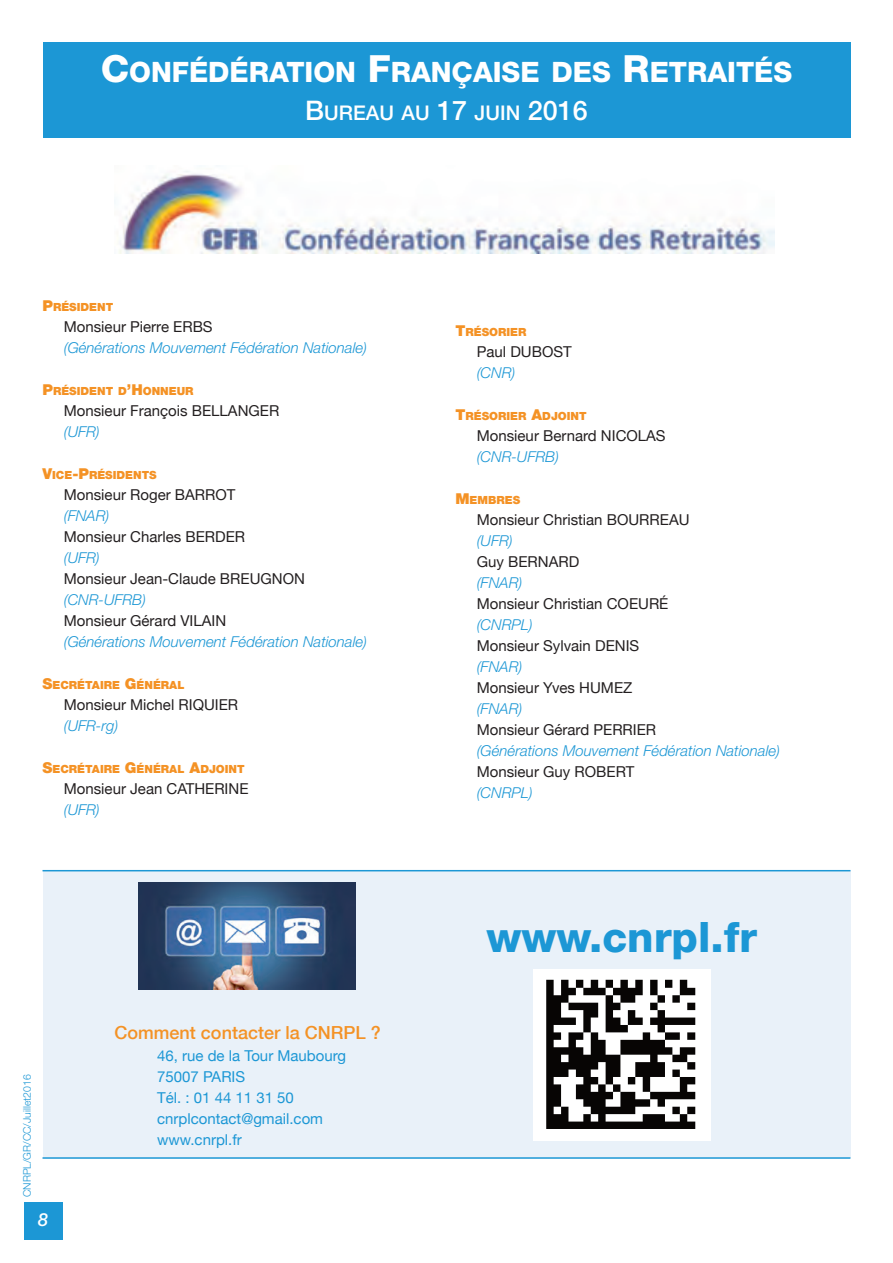
<style>
.page{position:relative;width:893px;height:1263px;background:#fff}
.page>*{position:absolute;margin:0;border:0;box-sizing:border-box;transform-origin:0 0}
.t1{font:800 42px "Helvetica Neue";color:#1c97d5}
.t2{font:800 28.2px "Helvetica Neue";color:#fff}
.t3{font:500 20.25px "Helvetica Neue";color:#fff}
.t4{font:500 18px "Helvetica Neue";color:#f49225}
.t5{font:italic 500 18px "Helvetica Neue";color:#fff}
.t6{font:15px "Helvetica Neue";color:#231f20}
.t7{font:italic 300 15px "Helvetica Neue";color:#1c97d5}
.t8{font:15px/21px "Helvetica Neue";color:#1c97d5}
.t9{font:900 11.25px "Helvetica Neue";color:#f49225}
.t10{font:300 10.5px "Helvetica Neue";color:#1c97d5}
.s1{font-size:37.5px}
.s2{font-size:27px}
.s3{font-size:15px}
</style>
<div class="page">
<img style="left:119px;top:171px;width:656px;height:83px">
<div style="left:43px;top:870px;width:807px;height:288px;background:#e9f1f9"></div>
<div style="left:24px;top:1202px;width:38px;height:38px;background:#1c97d5"></div>
<hr style="left:43px;top:1157px;width:807px;height:2px;background:#1c97d5">
<hr style="left:43px;top:870px;width:807px;height:1px;background:#1c97d5">
<img style="left:138px;top:883px;width:218px;height:106px">
<img style="left:533px;top:969px;width:177px;height:172px">
<div style="left:43px;top:43px;width:807px;height:95px;background:#1c97d5"></div>
<h2 class="t2" style="left:101px;top:62px;width:693px"><span class="s1">C</span>ONFÉDÉRATION <span class="s1">F</span>RANÇAISE DES <span class="s1">R</span>ETRAITÉS</h2>
<h3 class="t3" style="left:305px;top:105px;width:284px"><span class="s2">B</span>UREAU AU <span class="s2">17</span> JUIN <span class="s2">2016</span></h3>
<p class="t9" style="left:43px;top:303px;width:72px"><span class="s3">P</span>RÉSIDENT</p>
<p class="t6" style="left:64px;top:318px;width:150px">Monsieur Pierre ERBS</p>
<p class="t7" style="left:64px;top:342px;width:305px">(Générations Mouvement Fédération Nationale)</p>
<p class="t9" style="left:43px;top:387px;width:153px"><span class="s3">P</span>RÉSIDENT D<span class="s3">’H</span>ONNEUR</p>
<p class="t6" style="left:64px;top:402px;width:217px">Monsieur François BELLANGER</p>
<p class="t7" style="left:64px;top:426px;width:38px">(UFR)</p>
<p class="t9" style="left:43px;top:471px;width:116px"><span class="s3">V</span>ICE<span class="s3">-P</span>RÉSIDENTS</p>
<p class="t6" style="left:64px;top:486px;width:173px">Monsieur Roger BARROT</p>
<p class="t7" style="left:64px;top:510px;width:47px">(FNAR)</p>
<p class="t6" style="left:64px;top:528px;width:183px">Monsieur Charles BERDER</p>
<p class="t7" style="left:64px;top:552px;width:38px">(UFR)</p>
<p class="t6" style="left:64px;top:570px;width:243px">Monsieur Jean-Claude BREUGNON</p>
<p class="t7" style="left:64px;top:594px;width:84px">(CNR-UFRB)</p>
<p class="t6" style="left:64px;top:612px;width:164px">Monsieur Gérard VILAIN</p>
<p class="t7" style="left:64px;top:636px;width:305px">(Générations Mouvement Fédération Nationale)</p>
<p class="t9" style="left:43px;top:681px;width:143px"><span class="s3">S</span>ECRÉTAIRE <span class="s3">G</span>ÉNÉRAL</p>
<p class="t6" style="left:64px;top:696px;width:176px">Monsieur Michel RIQUIER</p>
<p class="t7" style="left:64px;top:720px;width:56px">(UFR-rg)</p>
<p class="t9" style="left:43px;top:765px;width:204px"><span class="s3">S</span>ECRÉTAIRE <span class="s3">G</span>ÉNÉRAL <span class="s3">A</span>DJOINT</p>
<p class="t6" style="left:64px;top:780px;width:186px">Monsieur Jean CATHERINE</p>
<p class="t7" style="left:64px;top:804px;width:38px">(UFR)</p>
<p class="t10" style="left:23px;top:1197px;width:124px;rotate:-90deg">CNRPL/GR/CC/Juillet2016</p>
<p class="t4" style="left:115px;top:1021px;width:268px">Comment contacter la CNRPL ?</p>
<p class="t8" style="left:157px;top:1045px;width:190px">46, rue de la Tour Maubourg<br>75007 PARIS<br>Tél. : 01 44 11 31 50 cnrplcontact@gmail.com www.cnrpl.fr</p>
<p class="t5" style="left:38px;top:1213px;width:12px">8</p>
<p class="t9" style="left:455px;top:327px;width:72px"><span class="s3">T</span>RÉSORIER</p>
<p class="t6" style="left:477px;top:342px;width:97px">Paul DUBOST</p>
<p class="t7" style="left:477px;top:367px;width:40px">(CNR)</p>
<p class="t9" style="left:455px;top:411px;width:133px"><span class="s3">T</span>RÉSORIER <span class="s3">A</span>DJOINT</p>
<p class="t6" style="left:477px;top:426px;width:190px">Monsieur Bernard NICOLAS</p>
<p class="t7" style="left:477px;top:451px;width:84px">(CNR-UFRB)</p>
<p class="t9" style="left:455px;top:495px;width:66px"><span class="s3">M</span>EMBRES</p>
<p class="t6" style="left:477px;top:510px;width:214px">Monsieur Christian BOURREAU</p>
<p class="t7" style="left:477px;top:535px;width:38px">(UFR)</p>
<p class="t6" style="left:477px;top:552px;width:104px">Guy BERNARD</p>
<p class="t7" style="left:477px;top:577px;width:47px">(FNAR)</p>
<p class="t6" style="left:477px;top:594px;width:193px">Monsieur Christian COEURÉ</p>
<p class="t7" style="left:477px;top:619px;width:58px">(CNRPL)</p>
<p class="t6" style="left:477px;top:636px;width:164px">Monsieur Sylvain DENIS</p>
<p class="t7" style="left:477px;top:661px;width:47px">(FNAR)</p>
<p class="t6" style="left:477px;top:678px;width:157px">Monsieur Yves HUMEZ</p>
<p class="t7" style="left:477px;top:703px;width:47px">(FNAR)</p>
<p class="t6" style="left:477px;top:720px;width:181px">Monsieur Gérard PERRIER</p>
<p class="t7" style="left:477px;top:745px;width:305px">(Générations Mouvement Fédération Nationale)</p>
<p class="t6" style="left:477px;top:762px;width:159px">Monsieur Guy ROBERT</p>
<p class="t7" style="left:477px;top:787px;width:58px">(CNRPL)</p>
<h1 class="t1" style="left:487px;top:922px;width:272px">www.cnrpl.fr</h1>
</div>
